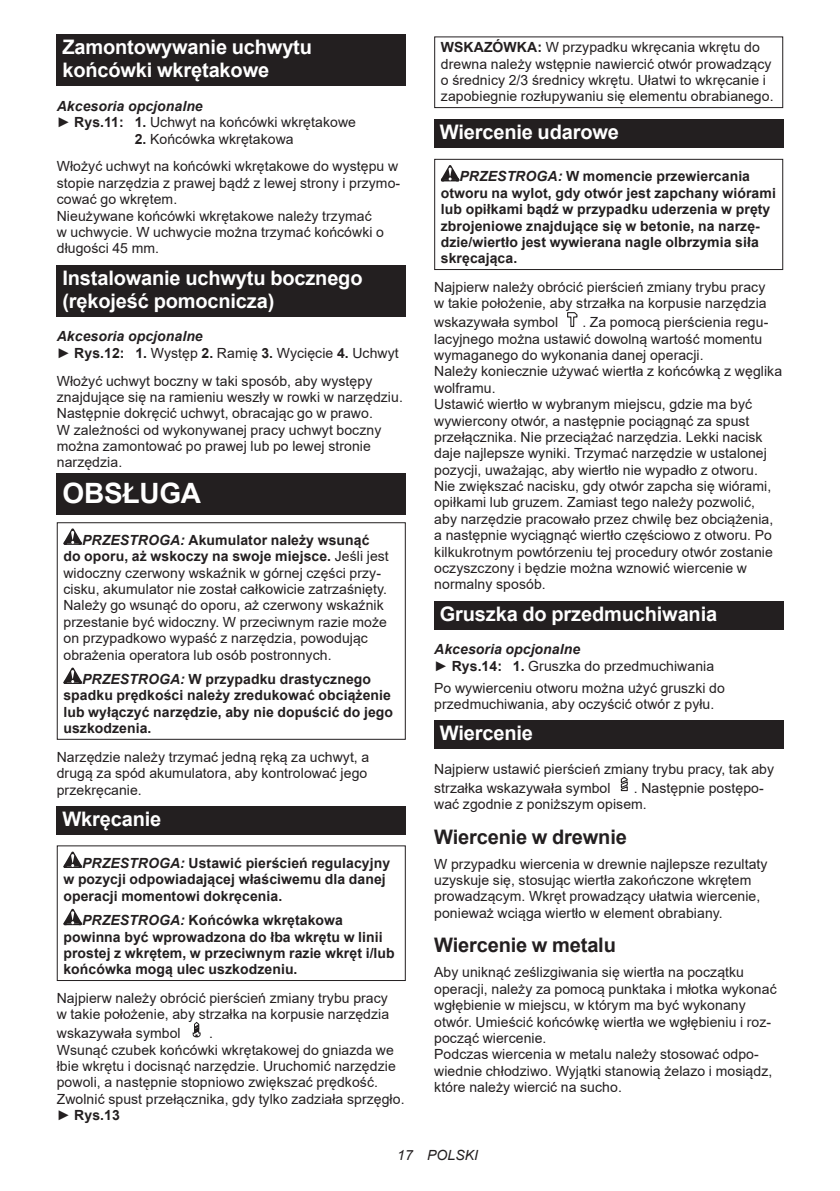
<style>
.page{position:relative;width:840px;height:1191px;background:#fff}
.page>*{position:absolute;margin:0;border:0;box-sizing:border-box;transform-origin:0 0}
.t1{font:700 28px "Arial";letter-spacing:-.01em;color:#fff}
.t2{font:700 20px/23.4px "Arial";letter-spacing:-.01em;color:#fff}
.t3{font:700 20px "Arial";letter-spacing:-.01em;color:#231f20}
.t4{font:14px/16.4px "Arial";letter-spacing:.005em;color:#231f20}
.t5{font:700 14px/16.4px "Arial";letter-spacing:.005em;color:#231f20}
.t6{font:italic 14px "Arial";letter-spacing:.005em;color:#231f20}
.s1{font-weight:700;font-style:italic}
.s2{font-weight:700}
.s3{font-style:italic}
</style>
<div class="page">
<div style="left:57px;top:34px;width:348px;height:52px;background:#231f20"></div>
<div style="left:57px;top:265px;width:348px;height:51px;background:#231f20"></div>
<div style="left:57px;top:473px;width:348px;height:41px;background:#231f20"></div>
<svg style="left:63px;top:528px;width:19px;height:17px"></svg>
<svg style="left:63px;top:667px;width:19px;height:17px"></svg>
<div style="left:57px;top:522px;width:348px;height:218px;border:1px solid #231f20"></div>
<div style="left:57px;top:806px;width:348px;height:28px;background:#231f20"></div>
<svg style="left:63px;top:851px;width:19px;height:17px"></svg>
<svg style="left:63px;top:908px;width:19px;height:17px"></svg>
<div style="left:57px;top:845px;width:348px;height:136px;border:1px solid #231f20"></div>
<svg style="left:192px;top:1021px;width:9px;height:16px"></svg>
<div style="left:434px;top:36px;width:348px;height:72px;border:1px solid #231f20"></div>
<div style="left:434px;top:119px;width:348px;height:29px;background:#231f20"></div>
<svg style="left:440px;top:165px;width:19px;height:16px"></svg>
<div style="left:434px;top:159px;width:348px;height:111px;border:1px solid #231f20"></div>
<svg style="left:567px;top:312px;width:11px;height:15px"></svg>
<div style="left:434px;top:601px;width:348px;height:28px;background:#231f20"></div>
<div style="left:434px;top:720px;width:348px;height:29px;background:#231f20"></div>
<svg style="left:620px;top:776px;width:8px;height:15px"></svg>
<h2 class="t2" style="left:62px;top:36px;width:251px">Zamontowywanie uchwytu końcówki wkrętakowe</h2>
<p class="t4" style="left:57px;top:98px;width:300px"><span class="s1">Akcesoria opcjonalne<br></span>► <span class="s2">Rys.11: 1.</span> Uchwyt na końcówki wkrętakowe</p>
<p class="t4" style="left:57px;top:125px;width:343px;line-height:27.8px;text-indent:78px"><span class="s2">2.</span> Końcówka wkrętakowa<br>Włożyć uchwyt na końcówki wkrętakowe do występu w</p>
<p class="t4" style="left:57px;top:174px;width:345px">stopie narzędzia z prawej bądź z lewej strony i przymo&shy;cować go wkrętem.<br>Nieużywane końcówki wkrętakowe należy trzymać<br>w uchwycie. W uchwycie można trzymać końcówki o długości 45 mm.</p>
<h2 class="t2" style="left:62px;top:266px;width:301px">Instalowanie uchwytu bocznego (rękojeść pomocnicza)</h2>
<p class="t4" style="left:57px;top:328px;width:343px"><span class="s1">Akcesoria opcjonalne<br></span>► <span class="s2">Rys.12: 1.</span> Występ <span class="s2">2.</span> Ramię <span class="s2">3.</span> Wycięcie <span class="s2">4.</span> Uchwyt</p>
<p class="t4" style="left:57px;top:372px;width:347px">Włożyć uchwyt boczny w taki sposób, aby występy znajdujące się na ramieniu weszły w rowki w narzędziu.<br>Następnie dokręcić uchwyt, obracając go w prawo.<br>W zależności od wykonywanej pracy uchwyt boczny można zamontować po prawej lub po lewej stronie narzędzia.</p>
<h1 class="t1" style="left:62px;top:473px;width:140px">OBSŁUGA</h1>
<p class="t4" style="left:63px;top:531px;width:327px;text-indent:19px"><span class="s1">PRZESTROGA:</span> <span class="s2">Akumulator należy wsunąć do oporu, aż wskoczy na swoje miejsce.</span> Jeśli jest widoczny czerwony wskaźnik w górnej części przy&shy;cisku, akumulator nie został całkowicie zatrzaśnięty.<br>Należy go wsunąć do oporu, aż czerwony wskaźnik przestanie być widoczny. W przeciwnym razie może on przypadkowo wypaść z narzędzia, powodując obrażenia operatora lub osób postronnych.</p>
<p class="t5" style="left:63px;top:671px;width:331px;text-indent:19px"><span class="s3">PRZESTROGA:</span> W przypadku drastycznego spadku prędkości należy zredukować obciążenie lub wyłączyć narzędzie, aby nie dopuścić do jego uszkodzenia.</p>
<p class="t4" style="left:57px;top:748px;width:314px">Narzędzie należy trzymać jedną ręką za uchwyt, a drugą za spód akumulatora, aby kontrolować jego przekręcanie.</p>
<h2 class="t2" style="left:62px;top:807px;width:100px">Wkręcanie</h2>
<p class="t5" style="left:63px;top:855px;width:328px;text-indent:19px"><span class="s3">PRZESTROGA:</span> Ustawić pierścień regulacyjny w pozycji odpowiadającej właściwemu dla danej operacji momentowi dokręcenia.</p>
<p class="t5" style="left:63px;top:912px;width:333px;text-indent:19px"><span class="s3">PRZESTROGA:</span> Końcówka wkrętakowa powinna być wprowadzona do łba wkrętu w linii prostej z wkrętem, w przeciwnym razie wkręt i/lub końcówka mogą ulec uszkodzeniu.</p>
<p class="t4" style="left:57px;top:990px;width:334px">Najpierw należy obrócić pierścień zmiany trybu pracy w takie położenie, aby strzałka na korpusie narzędzia</p>
<p class="t4" style="left:57px;top:1025px;width:125px">wskazywała symbol</p>
<p class="t4" style="left:57px;top:1025px;width:349px;text-indent:152px">.<br>Wsunąć czubek końcówki wkrętakowej do gniazda we łbie wkrętu i docisnąć narzędzie. Uruchomić narzędzie powoli, a następnie stopniowo zwiększać prędkość.<br>Zwolnić spust przełącznika, gdy tylko zadziała sprzęgło. ► <span class="s2">Rys.13</span></p>
<p class="t4" style="left:440px;top:39px;width:334px"><span class="s2">WSKAZÓWKA:</span> W przypadku wkręcania wkrętu do drewna należy wstępnie nawiercić otwór prowadzący o średnicy 2/3 średnicy wkrętu. Ułatwi to wkręcanie i zapobiegnie rozłupywaniu się elementu obrabianego.</p>
<h2 class="t2" style="left:439px;top:121px;width:180px">Wiercenie udarowe</h2>
<p class="t5" style="left:440px;top:168px;width:336px;text-indent:19px"><span class="s3">PRZESTROGA:</span> W momencie przewiercania otworu na wylot, gdy otwór jest zapchany wiórami lub opiłkami bądź w przypadku uderzenia w pręty zbrojeniowe znajdujące się w betonie, na narzę&shy;dzie/wiertło jest wywierana nagle olbrzymia siła skręcająca.</p>
<p class="t4" style="left:434px;top:279px;width:334px">Najpierw należy obrócić pierścień zmiany trybu pracy w takie położenie, aby strzałka na korpusie narzędzia</p>
<p class="t4" style="left:434px;top:314px;width:125px">wskazywała symbol</p>
<p class="t4" style="left:434px;top:314px;width:349px;text-indent:148px">. Za pomocą pierścienia regu&shy;lacyjnego można ustawić dowolną wartość momentu wymaganego do wykonania danej operacji.<br>Należy koniecznie używać wiertła z końcówką z węglika wolframu.<br>Ustawić wiertło w wybranym miejscu, gdzie ma być wywiercony otwór, a następnie pociągnąć za spust przełącznika. Nie przeciążać narzędzia. Lekki nacisk daje najlepsze wyniki. Trzymać narzędzie w ustalonej pozycji, uważając, aby wiertło nie wypadło z otworu.<br>Nie zwiększać nacisku, gdy otwór zapcha się wiórami, opiłkami lub gruzem. Zamiast tego należy pozwolić,<br>aby narzędzie pracowało przez chwilę bez obciążenia, a następnie wyciągnąć wiertło częściowo z otworu. Po kilkukrotnym powtórzeniu tej procedury otwór zostanie oczyszczony i będzie można wznowić wiercenie w normalny sposób.</p>
<h2 class="t2" style="left:439px;top:602px;width:279px">Gruszka do przedmuchiwania</h2>
<p class="t4" style="left:434px;top:641px;width:281px"><span class="s1">Akcesoria opcjonalne<br></span>► <span class="s2">Rys.14: 1.</span> Gruszka do przedmuchiwania</p>
<p class="t4" style="left:434px;top:679px;width:292px">Po wywierceniu otworu można użyć gruszki do przedmuchiwania, aby oczyścić otwór z pyłu.</p>
<h2 class="t2" style="left:439px;top:722px;width:94px">Wiercenie</h2>
<p class="t4" style="left:434px;top:759px;width:341px;line-height:18.8px">Najpierw ustawić pierścień zmiany trybu pracy, tak aby strzałka wskazywała symbol</p>
<p class="t4" style="left:434px;top:779px;width:331px;text-indent:199px">. Następnie postępo&shy;wać zgodnie z poniższym opisem.</p>
<h2 class="t3" style="left:434px;top:822px;width:194px">Wiercenie w drewnie</h2>
<p class="t4" style="left:434px;top:855px;width:335px">W przypadku wiercenia w drewnie najlepsze rezultaty uzyskuje się, stosując wiertła zakończone wkrętem prowadzącym. Wkręt prowadzący ułatwia wiercenie, ponieważ wciąga wiertło w element obrabiany.</p>
<h2 class="t3" style="left:434px;top:931px;width:183px">Wiercenie w metalu</h2>
<p class="t4" style="left:434px;top:964px;width:344px">Aby uniknąć ześlizgiwania się wiertła na początku operacji, należy za pomocą punktaka i młotka wykonać wgłębienie w miejscu, w którym ma być wykonany otwór. Umieścić końcówkę wiertła we wgłębieniu i roz&shy;począć wiercenie.<br>Podczas wiercenia w metalu należy stosować odpo&shy;wiednie chłodziwo. Wyjątki stanowią żelazo i mosiądz, które należy wiercić na sucho.</p>
<p class="t6" style="left:397px;top:1146px;width:82px">17 POLSKI</p>
</div>
